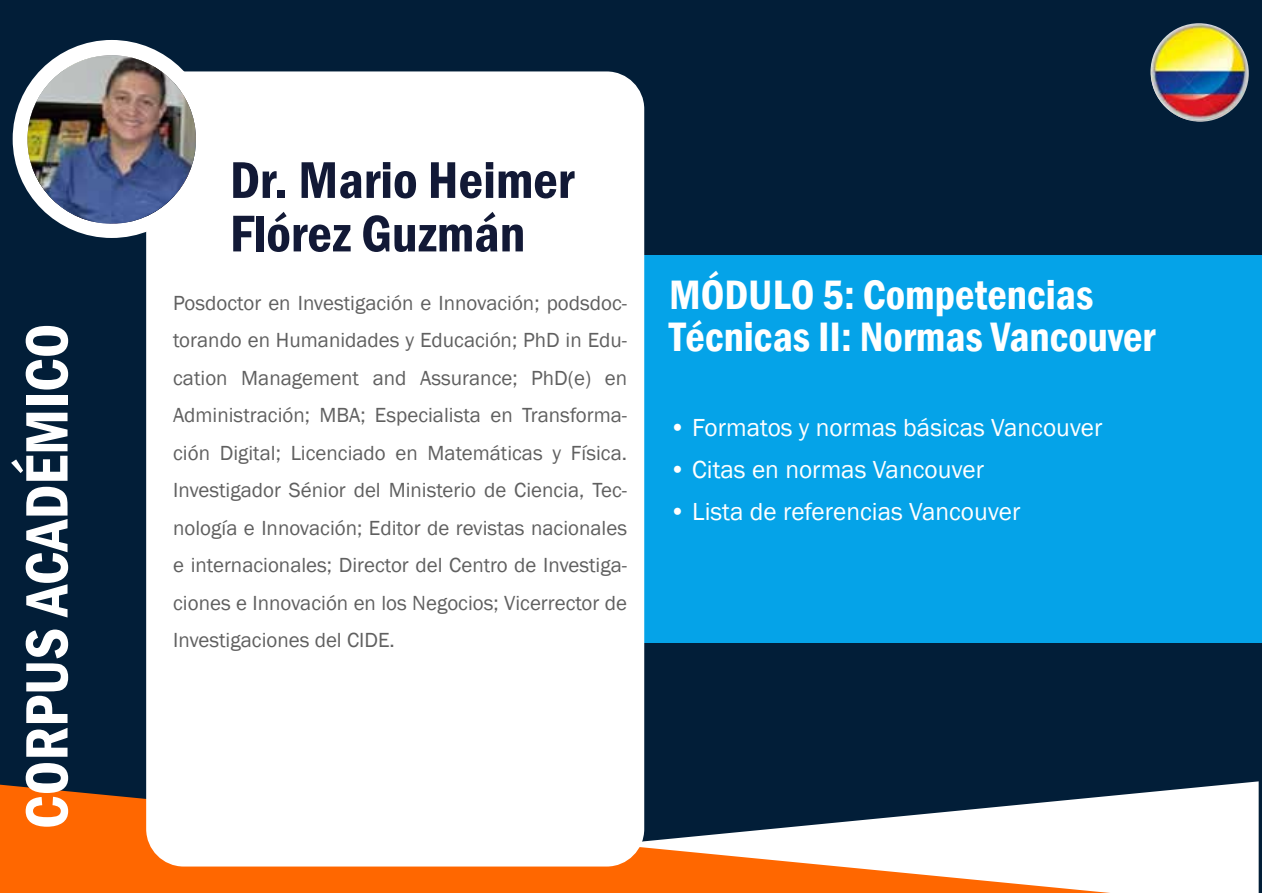
<style>
.page{position:relative;width:1263px;height:893px;background:#fff}
.page>*{position:absolute;margin:0;border:0;box-sizing:border-box;transform-origin:0 0}
.t1{font:600 condensed 61.8px "Franklin Gothic";color:#fff}
.t2{font:600 condensed 53.55px/53.6px "Franklin Gothic";color:#121936}
.t3{font:600 condensed 42.3px/42.3px "Franklin Gothic";color:#fff}
.t4{font:25.35px "Franklin Gothic";color:#fff}
.t5{font:21px/37.5px "Franklin Gothic";color:#606060;text-align:justify}
</style>
<div class="page">
<div style="left:1px;top:0;width:1261px;height:893px;background:#021e38"></div>
<svg style="left:644px;top:781px;width:615px;height:112px;fill:#fff"></svg>
<svg style="left:0;top:785px;width:1110px;height:108px"></svg>
<div style="left:644px;top:255px;width:618px;height:387px;background:#05a3e8"></div>
<div style="left:146px;top:71px;width:498px;height:795px;background:#fff;border-radius:38px"></div>
<div style="left:13px;top:40px;width:198px;height:198px;background:#fff;border-radius:50%"></div>
<img style="left:27px;top:55px;width:169px;height:169px;border-radius:84px">
<img style="left:1150px;top:23px;width:97px;height:97px;border-radius:48px">
<h1 class="t1" style="left:6px;top:829px;width:507px;rotate:-90deg">CORPUS ACADÉMICO</h1>
<h2 class="t2" style="left:230px;top:153px;width:346px">Dr. Mario Heimer<br>Flórez Guzmán</h2>
<p class="t5" style="left:173px;top:285px;width:455px">Posdoctor en Investigación e Innovación; podsdoc&shy;torando en Humanidades y Educación; PhD in Edu&shy;cation Management and Assurance; PhD(e) en Administración; MBA; Especialista en Transforma&shy;ción Digital; Licenciado en Matemáticas y Física.<br>Investigador Sénior del Ministerio de Ciencia, Tec&shy;nología e Innovación; Editor de revistas nacionales e internacionales; Director del Centro de Investiga&shy;ciones e Innovación en los Negocios; Vicerrector de Investigaciones del CIDE.</p>
<h3 class="t3" style="left:669px;top:273px;width:488px">MÓDULO 5: Competencias<br>Técnicas II: Normas Vancouver</h3>
<p class="t4" style="left:669px;top:412px;width:435px">• Formatos y normas básicas Vancouver</p>
<p class="t4" style="left:669px;top:454px;width:317px">• Citas en normas Vancouver</p>
<p class="t4" style="left:669px;top:496px;width:353px">• Lista de referencias Vancouver</p>
</div>
